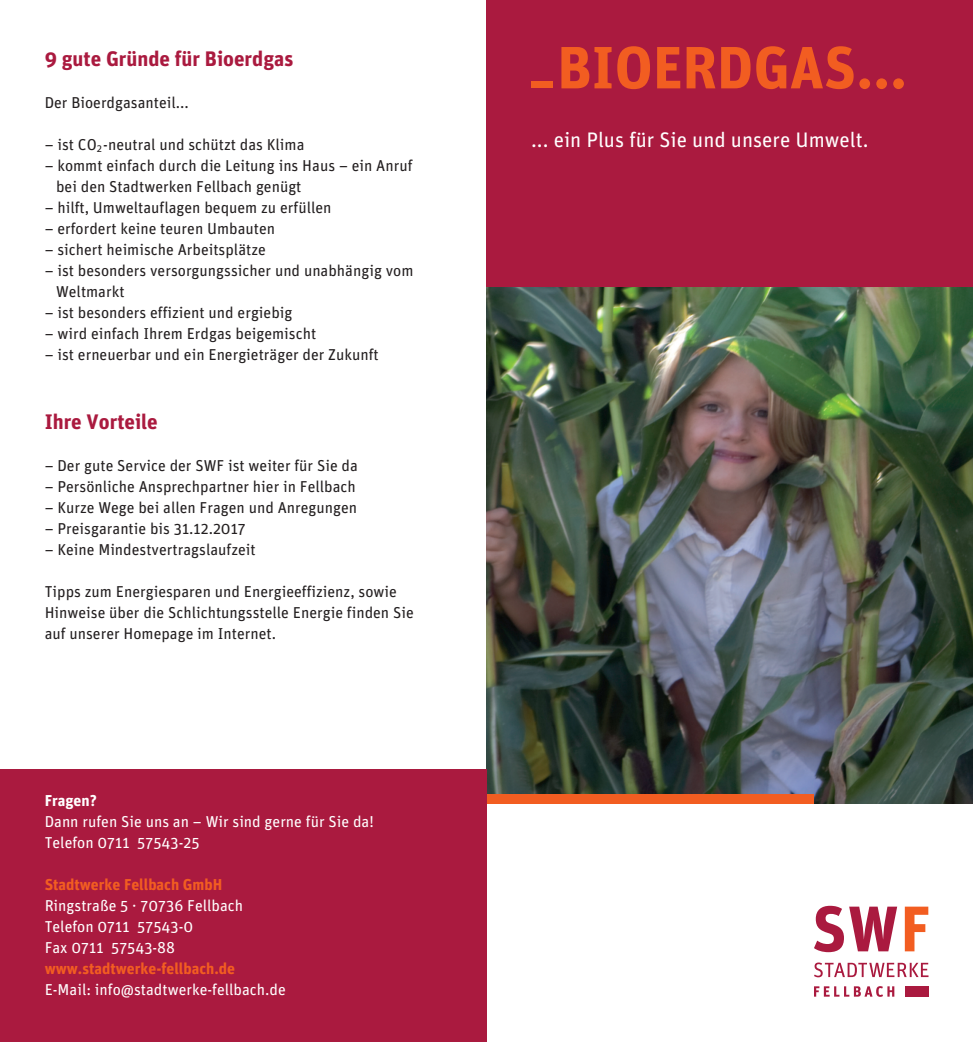
<style>
.page{position:relative;width:973px;height:1042px;background:#fff}
.page>*{position:absolute;margin:0;border:0;box-sizing:border-box;transform-origin:0 0}
.t1{font:700 59.5px "Unit OT";color:#f25d21}
.t2{font:700 21px "Unit OT";color:#aa1a3f}
.t3{font:21px "Unit OT";color:#fff}
.t4{font:15.75px/21px "Unit OT";color:#231f20}
.t5{font:15.75px/21px "Unit OT";color:#fff}
.t6{font:700 15.75px "Unit OT";color:#f25d21}
.t7{font:700 15.75px "Unit OT";color:#fff}
</style>
<div class="page">
<div style="left:486px;top:0;width:486px;height:288px;background:#aa1a3f"></div>
<img style="left:486px;top:288px;width:486px;height:516px">
<div style="left:486px;top:794px;width:328px;height:10px;background:#f25d21"></div>
<svg style="left:904px;top:906px;width:24px;height:45px"></svg>
<div style="left:904px;top:986px;width:24px;height:10px;background:#aa1a3f"></div>
<svg style="left:814px;top:962px;width:114px;height:15px"></svg>
<svg style="left:814px;top:906px;width:29px;height:46px"></svg>
<svg style="left:849px;top:906px;width:48px;height:45px"></svg>
<svg style="left:814px;top:986px;width:80px;height:11px"></svg>
<div style="left:0;top:769px;width:486px;height:273px;background:#aa1a3f"></div>
<h2 class="t2" style="left:45px;top:51px;width:250px">9 gute Gründe für Bioerdgas</h2>
<p class="t4" style="left:45px;top:94px;width:146px">Der Bioerdgasanteil...</p>
<p class="t4" style="left:45px;top:136px;width:261px">– ist CO<sub>2</sub>-neutral und schützt das Klima</p>
<p class="t4" style="left:56px;top:157px;width:358px;text-indent:-11px">– kommt einfach durch die Leitung ins Haus – ein Anruf bei den Stadtwerken Fellbach genügt</p>
<p class="t4" style="left:45px;top:199px;width:288px">– hilft, Umweltauflagen bequem zu erfüllen</p>
<p class="t4" style="left:45px;top:220px;width:232px">– erfordert keine teuren Umbauten</p>
<p class="t4" style="left:45px;top:241px;width:223px">– sichert heimische Arbeitsplätze</p>
<p class="t4" style="left:56px;top:262px;width:359px;text-indent:-11px">– ist besonders versorgungssicher und unabhängig vom<br>Weltmarkt</p>
<p class="t4" style="left:45px;top:304px;width:249px">– ist besonders effizient und ergiebig</p>
<p class="t4" style="left:45px;top:325px;width:273px">– wird einfach Ihrem Erdgas beigemischt</p>
<p class="t4" style="left:45px;top:346px;width:335px">– ist erneuerbar und ein Energieträger der Zukunft</p>
<h2 class="t2" style="left:45px;top:413px;width:115px">Ihre Vorteile</h2>
<p class="t4" style="left:45px;top:456px;width:315px">– Der gute Service der SWF ist weiter für Sie da</p>
<p class="t4" style="left:45px;top:477px;width:312px">– Persönliche Ansprechpartner hier in Fellbach</p>
<p class="t4" style="left:45px;top:498px;width:314px">– Kurze Wege bei allen Fragen und Anregungen</p>
<p class="t4" style="left:45px;top:519px;width:203px">– Preisgarantie bis 31.12.2017</p>
<p class="t4" style="left:45px;top:540px;width:212px">– Keine Mindestvertragslaufzeit</p>
<p class="t4" style="left:45px;top:582px;width:370px">Tipps zum Energiesparen und Energieeffizienz, sowie<br>Hinweise über die Schlichtungsstelle Energie finden Sie auf unserer Homepage im Internet.</p>
<p class="t7" style="left:45px;top:795px;width:54px">Fragen?</p>
<p class="t5" style="left:45px;top:813px;width:330px">Dann rufen Sie uns an – Wir sind gerne für Sie da!<br>Telefon 0711 57543-25</p>
<p class="t6" style="left:45px;top:879px;width:179px">Stadtwerke Fellbach GmbH</p>
<p class="t5" style="left:45px;top:897px;width:200px">Ringstraße 5 · 70736 Fellbach<br>Telefon 0711 57543-0<br>Fax 0711 57543-88</p>
<p class="t6" style="left:45px;top:963px;width:192px">www.stadtwerke-fellbach.de</p>
<p class="t5" style="left:45px;top:980px;width:242px">E-Mail: info@stadtwerke-fellbach.de</p>
<h1 class="t1" style="left:531px;top:45px;width:377px">_BIOERDGAS...</h1>
<h2 class="t3" style="left:531px;top:132px;width:339px">... ein Plus für Sie und unsere Umwelt.</h2>
</div>
